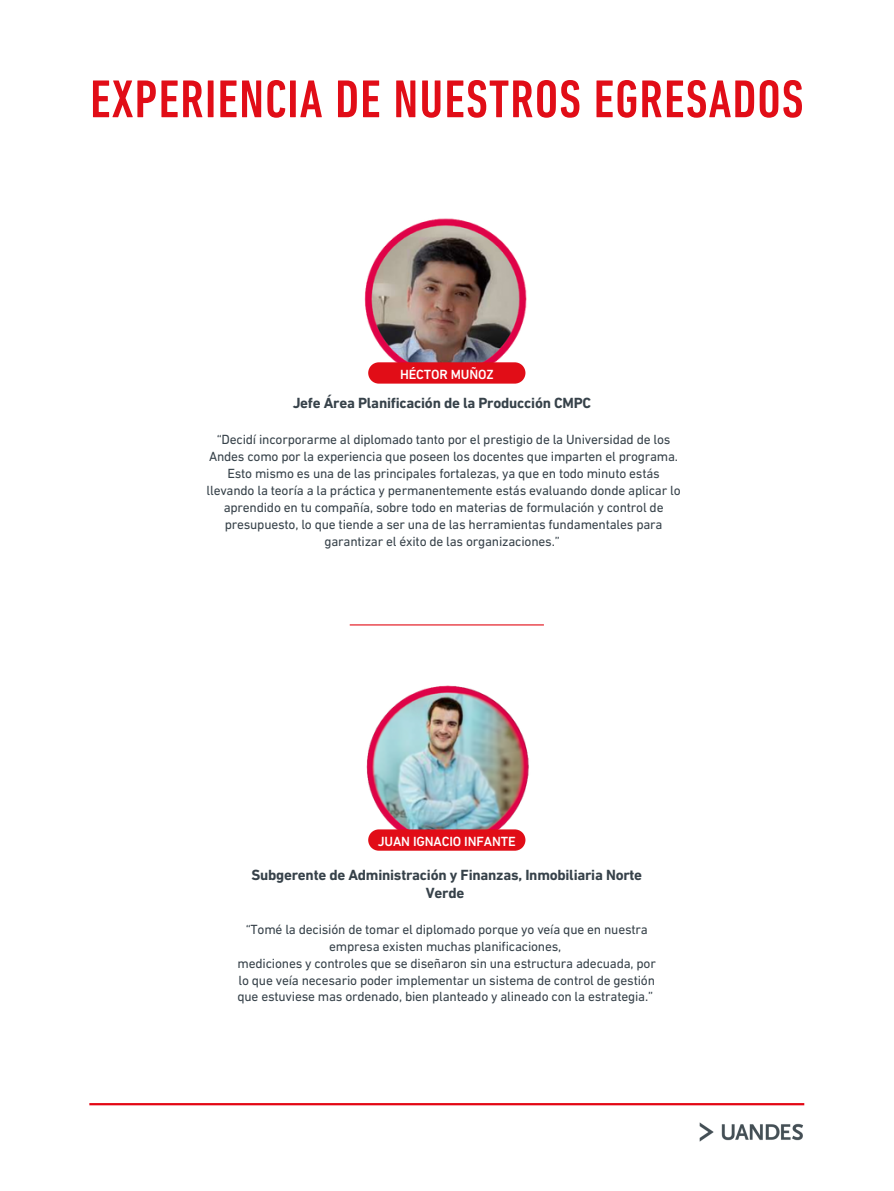
<style>
.page{position:relative;width:894px;height:1191px;background:#fff}
.page>*{position:absolute;margin:0;border:0;box-sizing:border-box;transform-origin:0 0}
.t1{font:500 condensed 54px "DIN Next LT Pro";letter-spacing:.02em;color:#e10d17}
.t2{font:700 15px/18px "DIN Next LT Pro";letter-spacing:-.015em;color:#37424a;text-align:center}
.t3{font:13.5px/16.8px "DIN Next LT Pro";letter-spacing:-.015em;color:#37424a;text-align:center}
.t4{font:500 13.5px "DIN Next LT Pro";letter-spacing:-.01em;color:#fff}
</style>
<div class="page">
<img style="left:360px;top:681px;width:173px;height:173px;border-radius:50%">
<svg style="left:368px;top:829px;width:157px;height:21px"></svg>
<img style="left:699px;top:1122px;width:104px;height:20px">
<hr style="left:349px;top:624px;width:194px;height:1px;background:#e10d17">
<img style="left:357px;top:210px;width:173px;height:173px;border-radius:50%">
<svg style="left:368px;top:362px;width:157px;height:21px"></svg>
<hr style="left:89px;top:1102px;width:715px;height:3px;background:#e30613">
<h3 class="t1" style="left:90px;top:77px;width:714px">EXPERIENCIA DE NUESTROS EGRESADOS</h3>
<p class="t4" style="left:400px;top:368px;width:95px">HÉCTOR MUÑOZ</p>
<p class="t2" style="left:292px;top:395px;width:300px">Jefe Área Planificación de la Producción CMPC</p>
<p class="t3" style="left:206px;top:432px;width:475px">“Decidí incorporarme al diplomado tanto por el prestigio de la Universidad de los Andes como por la experiencia que poseen los docentes que imparten el programa.<br>Esto mismo es una de las principales fortalezas, ya que en todo minuto estás llevando la teoría a la práctica y permanentemente estás evaluando donde aplicar lo aprendido en tu compañía, sobre todo en materias de formulación y control de presupuesto, lo que tiende a ser una de las herramientas fundamentales para garantizar el éxito de las organizaciones.”</p>
<p class="t4" style="left:378px;top:835px;width:139px">JUAN IGNACIO INFANTE</p>
<h2 class="t2" style="left:251px;top:867px;width:392px">Subgerente de Administración y Finanzas, Inmobiliaria Norte<br>Verde</h2>
<h3 class="t3" style="left:246px;top:922px;width:403px">“Tomé la decisión de tomar el diplomado porque yo veía que en nuestra empresa existen muchas planificaciones,</h3>
<p class="t3" style="left:237px;top:955px;width:420px;text-align:justify">mediciones y controles que se diseñaron sin una estructura adecuada, por lo que veía necesario poder implementar un sistema de control de gestión que estuviese mas ordenado, bien planteado y alineado con la estrategia.”</p>
</div>
